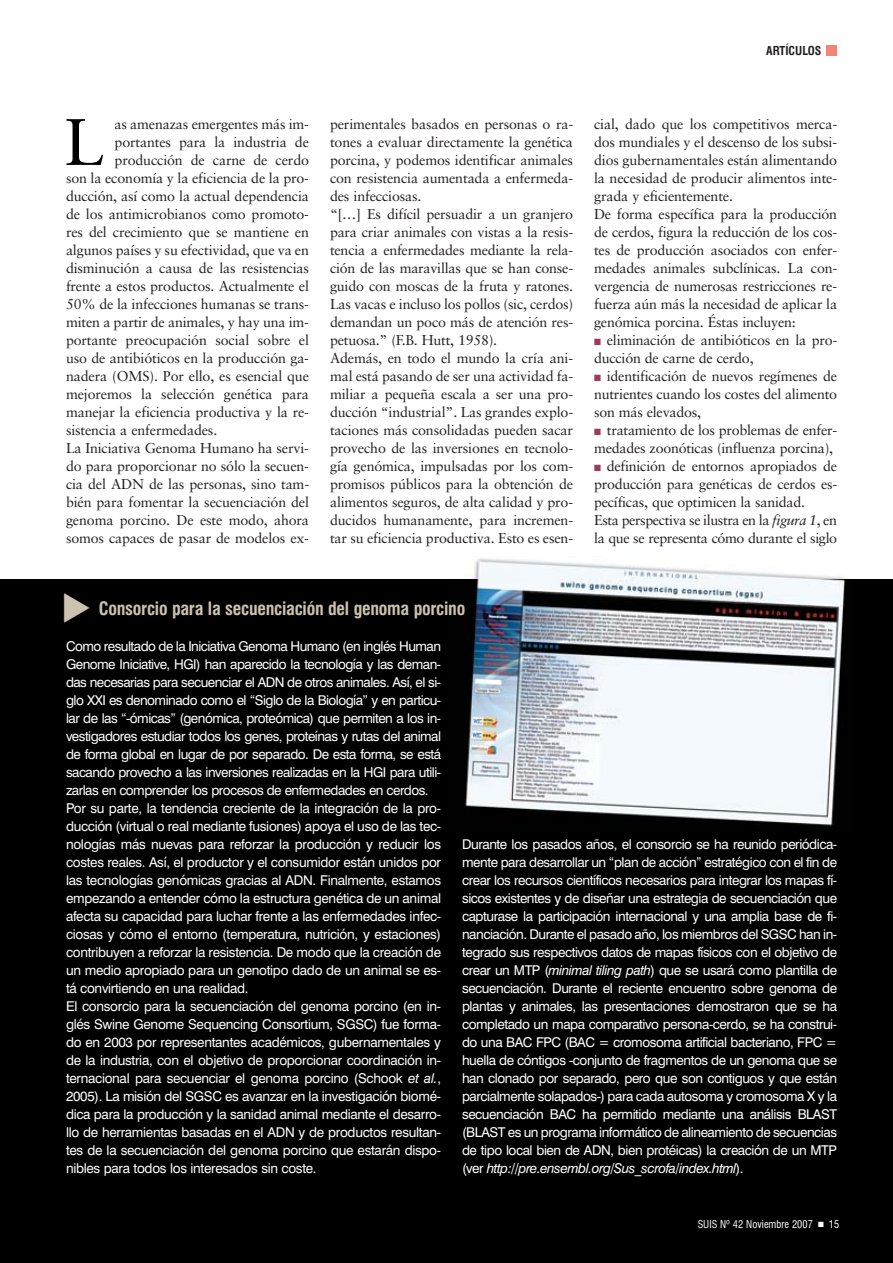
<style>
.page{position:relative;width:893px;height:1263px;background:#fff}
.page>*{position:absolute;margin:0;border:0;box-sizing:border-box;transform-origin:0 0}
.t1{font:65.85px "Sabon";color:#000}
.t2{font:700 condensed 18px "Swiss 721 BT";letter-spacing:-.015em;color:#cdc1af}
.t3{font:14.25px/18px "Sabon";letter-spacing:-.01em;color:#231f20}
.t4{font:13.5px/18px "Swiss 721 BT";letter-spacing:-.02em;color:#fff}
.t5{font:700 condensed 12px "Swiss 721 BT";color:#231f20}
.t6{font:condensed 10.5px "Swiss 721 BT";color:#fff}
.s1{color:#9c3a5f}
.s2{font-style:italic}
</style>
<div class="page">
<img style="left:473px;top:558px;width:374px;height:21px">
<div style="left:826px;top:45px;width:11px;height:11px;background:#f48473"></div>
<div style="left:0;top:579px;width:892px;height:684px;background:#000"></div>
<img style="left:465px;top:579px;width:381px;height:247px">
<p class="t5" style="left:766px;top:45px;width:57px">ARTÍCULOS</p>
<h1 class="t1" style="left:64px;top:115px;width:42px">L</h1>
<p class="t3" style="left:115px;top:116px;width:196px">as amenazas emergentes más im-</p>
<p class="t3" style="left:115px;top:134px;width:196px">portantes para la industria de</p>
<p class="t3" style="left:115px;top:152px;width:196px">producción de carne de cerdo</p>
<p class="t3" style="left:66px;top:170px;width:245px">son la economía y la eficiencia de la pro-</p>
<p class="t3" style="left:66px;top:188px;width:245px">ducción, así como la actual dependencia</p>
<p class="t3" style="left:66px;top:206px;width:245px">de los antimicrobianos como promoto-</p>
<p class="t3" style="left:66px;top:224px;width:244px">res del crecimiento que se mantiene en</p>
<p class="t3" style="left:66px;top:242px;width:245px">algunos países y su efectividad, que va en</p>
<p class="t3" style="left:66px;top:260px;width:245px">disminución a causa de las resistencias</p>
<p class="t3" style="left:66px;top:278px;width:244px">frente a estos productos. Actualmente el</p>
<p class="t3" style="left:66px;top:296px;width:245px">50% de la infecciones humanas se trans-</p>
<p class="t3" style="left:66px;top:314px;width:245px">miten a partir de animales, y hay una im-</p>
<p class="t3" style="left:66px;top:332px;width:245px">portante preocupación social sobre el</p>
<p class="t3" style="left:66px;top:350px;width:245px">uso de antibióticos en la producción ga-</p>
<p class="t3" style="left:66px;top:368px;width:245px">nadera (OMS). Por ello, es esencial que</p>
<p class="t3" style="left:66px;top:386px;width:245px">mejoremos la selección genética para</p>
<p class="t3" style="left:66px;top:404px;width:245px">manejar la eficiencia productiva y la re-</p>
<p class="t3" style="left:66px;top:422px;width:153px">sistencia a enfermedades.</p>
<p class="t3" style="left:66px;top:440px;width:245px">La Iniciativa Genoma Humano ha servi-</p>
<p class="t3" style="left:66px;top:458px;width:245px">do para proporcionar no sólo la secuen-</p>
<p class="t3" style="left:66px;top:476px;width:245px">cia del ADN de las personas, sino tam-</p>
<p class="t3" style="left:66px;top:494px;width:245px">bién para fomentar la secuenciación del</p>
<p class="t3" style="left:66px;top:512px;width:245px">genoma porcino. De este modo, ahora</p>
<p class="t3" style="left:66px;top:530px;width:245px">somos capaces de pasar de modelos ex-</p>
<p class="t3" style="left:330px;top:116px;width:245px">perimentales basados en personas o ra&shy;tones a evaluar directamente la genética porcina, y podemos identificar animales con resistencia aumentada a enfermeda&shy;des infecciosas.<br>“[…] Es difícil persuadir a un granjero para criar animales con vistas a la resis&shy;tencia a enfermedades mediante la rela&shy;ción de las maravillas que se han conse&shy;guido con moscas de la fruta y ratones.<br>Las vacas e incluso los pollos (sic, cerdos) demandan un poco más de atención res&shy;petuosa.” (F.B. Hutt, 1958).<br>Además, en todo el mundo la cría ani&shy;mal está pasando de ser una actividad fa&shy;miliar a pequeña escala a ser una pro&shy;ducción “industrial”. Las grandes explo&shy;taciones más consolidadas pueden sacar provecho de las inversiones en tecnolo&shy;gía genómica, impulsadas por los com&shy;promisos públicos para la obtención de alimentos seguros, de alta calidad y pro&shy;ducidos humanamente, para incremen&shy;tar su eficiencia productiva. Esto es esen-</p>
<p class="t3" style="left:594px;top:116px;width:245px">cial, dado que los competitivos merca&shy;dos mundiales y el descenso de los subsi&shy;dios gubernamentales están alimentando la necesidad de producir alimentos inte&shy;grada y eficientemente.<br>De forma específica para la producción de cerdos, figura la reducción de los cos&shy;tes de producción asociados con enfer&shy;medades animales subclínicas. La con&shy;vergencia de numerosas restricciones re&shy;fuerza aún más la necesidad de aplicar la genómica porcina. Éstas incluyen:</p>
<p class="t3" style="left:594px;top:332px;width:245px"><span class="s1">■</span> eliminación de antibióticos en la pro&shy;ducción de carne de cerdo,</p>
<p class="t3" style="left:594px;top:368px;width:245px;text-align:justify"><span class="s1">■</span> identificación de nuevos regímenes de nutrientes cuando los costes del alimento son más elevados,</p>
<p class="t3" style="left:594px;top:422px;width:245px"><span class="s1">■</span> tratamiento de los problemas de enfer&shy;medades zoonóticas (influenza porcina),</p>
<p class="t3" style="left:594px;top:458px;width:245px"><span class="s1">■</span> definición de entornos apropiados de producción para genéticas de cerdos es&shy;pecíficas, que optimicen la sanidad.<br>Esta perspectiva se ilustra en la <span class="s2">figura 1</span>, en la que se representa cómo durante el siglo</p>
<h2 class="t2" style="left:99px;top:601px;width:368px">Consorcio para la secuenciación del genoma porcino</h2>
<p class="t4" style="left:66px;top:638px;width:377px">Como resultado de la Iniciativa Genoma Humano (en inglés Human Genome Iniciative, HGI) han aparecido la tecnología y las deman&shy;das necesarias para secuenciar el ADN de otros animales. Así, el si&shy;glo XXI es denominado como el “Siglo de la Biología” y en particu&shy;lar de las “-ómicas” (genómica, proteómica) que permiten a los in&shy;vestigadores estudiar todos los genes, proteínas y rutas del animal de forma global en lugar de por separado. De esta forma, se está sacando provecho a las inversiones realizadas en la HGI para utili&shy;zarlas en comprender los procesos de enfermedades en cerdos.<br>Por su parte, la tendencia creciente de la integración de la pro&shy;ducción (virtual o real mediante fusiones) apoya el uso de las tec&shy;nologías más nuevas para reforzar la producción y reducir los costes reales. Así, el productor y el consumidor están unidos por las tecnologías genómicas gracias al ADN. Finalmente, estamos empezando a entender cómo la estructura genética de un animal afecta su capacidad para luchar frente a las enfermedades infec&shy;ciosas y cómo el entorno (temperatura, nutrición, y estaciones) contribuyen a reforzar la resistencia. De modo que la creación de un medio apropiado para un genotipo dado de un animal se es&shy;tá convirtiendo en una realidad.<br>El consorcio para la secuenciación del genoma porcino (en in&shy;glés Swine Genome Sequencing Consortium, SGSC) fue forma&shy;do en 2003 por representantes académicos, gubernamentales y de la industria, con el objetivo de proporcionar coordinación in&shy;ternacional para secuenciar el genoma porcino (Schook <span class="s2">et al.</span>, 2005). La misión del SGSC es avanzar en la investigación biomé&shy;dica para la producción y la sanidad animal mediante el desarro&shy;llo de herramientas basadas en el ADN y de productos resultan&shy;tes de la secuenciación del genoma porcino que estarán dispo&shy;nibles para todos los interesados sin coste.</p>
<p class="t4" style="left:462px;top:836px;width:377px;text-align:justify">Durante los pasados años, el consorcio se ha reunido periódica&shy;mente para desarrollar un “plan de acción” estratégico con el fin de crear los recursos científicos necesarios para integrar los mapas fí&shy;sicos existentes y de diseñar una estrategia de secuenciación que capturase la participación internacional y una amplia base de fi&shy;nanciación. Durante el pasado año, los miembros del SGSC han in&shy;tegrado sus respectivos datos de mapas físicos con el objetivo de crear un MTP (<span class="s2">minimal tiling path</span>) que se usará como plantilla de secuenciación. Durante el reciente encuentro sobre genoma de plantas y animales, las presentaciones demostraron que se ha completado un mapa comparativo persona-cerdo, se ha construi&shy;do una BAC FPC (BAC = cromosoma artificial bacteriano, FPC = huella de cóntigos -conjunto de fragmentos de un genoma que se han clonado por separado, pero que son contiguos y que están parcialmente solapados-) para cada autosoma y cromosoma X y la secuenciación BAC ha permitido mediante una análisis BLAST (BLAST es un programa informático de alineamiento de secuencias de tipo local bien de ADN, bien protéicas) la creación de un MTP (ver <span class="s2">http://pre.ensembl.org/Sus_scrofa/index.html</span>).</p>
<p class="t6" style="left:698px;top:1220px;width:143px">SUIS Nº 42 Noviembre 2007 ■ 15</p>
</div>
